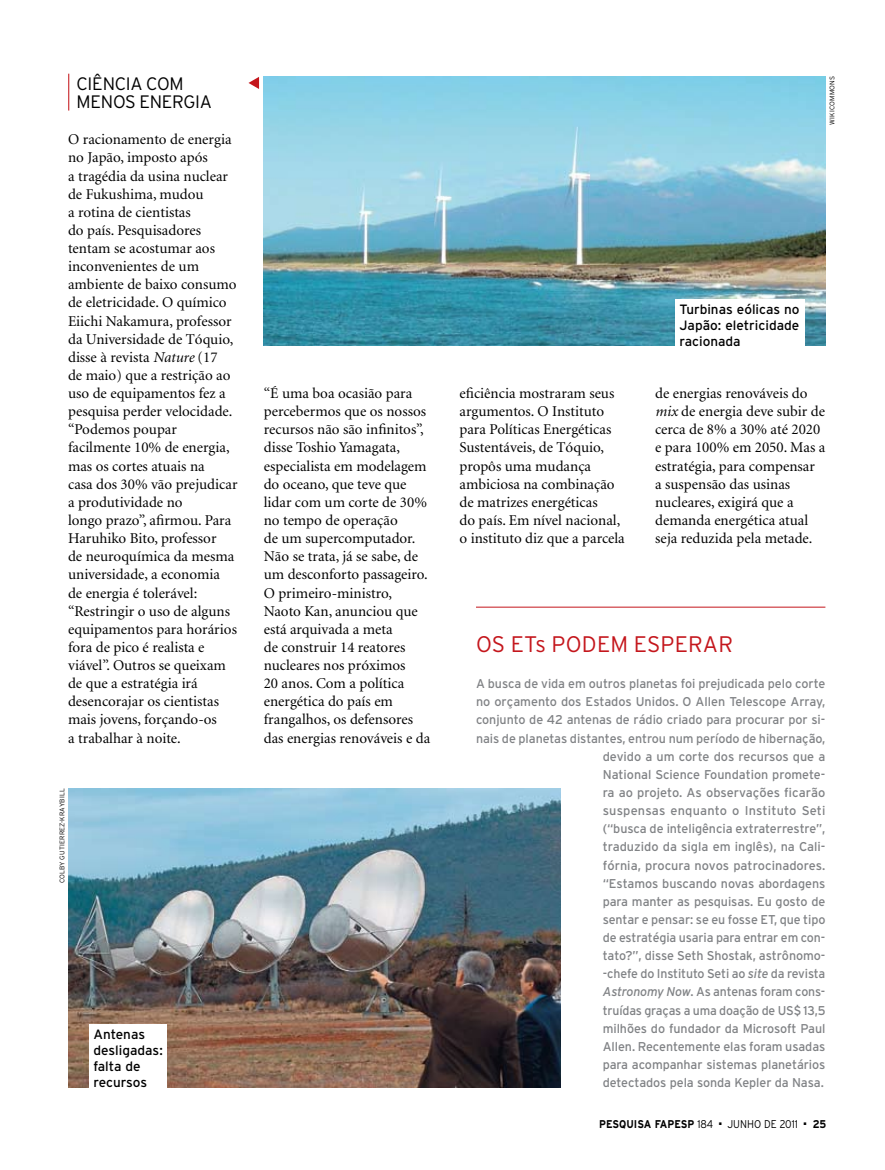
<style>
.page{position:relative;width:885px;height:1170px;background:#fff}
.page>*{position:absolute;margin:0;border:0;box-sizing:border-box;transform-origin:0 0}
.t1{font:300 22.5px "Interstate";letter-spacing:.01em;color:#c4161c}
.t2{font:300 18px/18.1px "Interstate";letter-spacing:-.015em;color:#000}
.t3{font:15px/18.1px "Minion";color:#000}
.t4{font:13.5px/15.8px "Interstate";color:#000}
.t5{font:12.75px/18.1px "Interstate";letter-spacing:-.005em;color:#808285;text-align:right}
.t6{font:700 11.25px "Interstate";color:#000;scale:.9 1}
.t7{font:300 11.25px "Interstate";color:#000;scale:.9 1}
.t8{font:300 6.75px "Interstate";letter-spacing:.025em;color:#000}
.s1{font-style:italic}
.s2{font-weight:300}
</style>
<div class="page">
<hr style="left:68px;top:74px;width:1px;height:36px;background:#c4161c">
<img style="left:263px;top:77px;width:562px;height:268px">
<img style="left:68px;top:788px;width:492px;height:298px">
<div style="left:89px;top:1024px;width:78px;height:66px;background:#fff"></div>
<hr style="left:476px;top:606px;width:349px;height:1px;background:#c4161c">
<div style="left:675px;top:299px;width:129px;height:55px;background:#fff"></div>
<svg style="left:248px;top:77px;width:11px;height:12px"></svg>
<p class="t2" style="left:77px;top:74px;width:137px">CIÊNCIA COM<br>MENOS ENERGIA</p>
<p class="t3" style="left:68px;top:131px;width:171px">O racionamento de energia no Japão, imposto após<br>a tragédia da usina nuclear de Fukushima, mudou<br>a rotina de cientistas<br>do país. Pesquisadores tentam se acostumar aos inconvenientes de um ambiente de baixo consumo de eletricidade. O químico<br>Eiichi Nakamura, professor da Universidade de Tóquio, disse à revista <span class="s1">Nature</span> (17<br>de maio) que a restrição ao uso de equipamentos fez a pesquisa perder velocidade. “Podemos poupar facilmente 10% de energia, mas os cortes atuais na<br>casa dos 30% vão prejudicar a produtividade no<br>longo prazo”, afirmou. Para<br>Haruhiko Bito, professor<br>de neuroquímica da mesma universidade, a economia de energia é tolerável: “Restringir o uso de alguns equipamentos para horários fora de pico é realista e viável”. Outros se queixam de que a estratégia irá desencorajar os cientistas mais jovens, forçando-os<br>a trabalhar à noite.</p>
<p class="t8" style="left:58px;top:883px;width:96px;rotate:-90deg">COLBY GUTIERREZ-KRAYBILL</p>
<p class="t4" style="left:93px;top:1026px;width:71px">Antenas desligadas: falta de recursos</p>
<p class="t8" style="left:828px;top:125px;width:50px;rotate:-90deg">WIKICOMMONS</p>
<p class="t4" style="left:679px;top:301px;width:122px;text-align:justify">Turbinas eólicas no Japão: eletricidade racionada</p>
<p class="t3" style="left:264px;top:385px;width:168px">“É uma boa ocasião para percebermos que os nossos recursos não são infinitos”, disse Toshio Yamagata, especialista em modelagem do oceano, que teve que lidar com um corte de 30% no tempo de operação<br>de um supercomputador.<br>Não se trata, já se sabe, de um desconforto passageiro.<br>O primeiro-ministro,<br>Naoto Kan, anunciou que está arquivada a meta<br>de construir 14 reatores nucleares nos próximos<br>20 anos. Com a política energética do país em frangalhos, os defensores das energias renováveis e da</p>
<p class="t3" style="left:459px;top:385px;width:167px">eficiência mostraram seus argumentos. O Instituto para Políticas Energéticas<br>Sustentáveis, de Tóquio, propôs uma mudança ambiciosa na combinação de matrizes energéticas<br>do país. Em nível nacional, o instituto diz que a parcela</p>
<p class="t3" style="left:655px;top:385px;width:172px">de energias renováveis do <span class="s1">mix</span> de energia deve subir de cerca de 8% a 30% até 2020 e para 100% em 2050. Mas a estratégia, para compensar<br>a suspensão das usinas nucleares, exigirá que a demanda energética atual seja reduzida pela metade.</p>
<h1 class="t1" style="left:476px;top:631px;width:258px">OS ETS PODEM ESPERAR</h1>
<p class="t5" style="left:476px;top:674px;width:351px">A busca de vida em outros planetas foi prejudicada pelo corte no orçamento dos Estados Unidos. O Allen Telescope Array, conjunto de 42 antenas de rádio criado para procurar por si&shy;nais de planetas distantes, entrou num período de hibernação, devido a um corte dos recursos que a<br>National Science Foundation promete-<br>ra ao projeto. As observações ficarão<br>suspensas enquanto o Instituto Seti<br>(“busca de inteligência extraterrestre”,<br>traduzido da sigla em inglês), na Cali-<br>fórnia, procura novos patrocinadores.<br>“Estamos buscando novas abordagens<br>para manter as pesquisas. Eu gosto de<br>sentar e pensar: se eu fosse ET, que tipo<br>de estratégia usaria para entrar em con-<br>tato?”, disse Seth Shostak, astrônomo-<br>-chefe do Instituto Seti ao <span class="s1">site</span> da revista<br><span class="s1">Astronomy Now</span>. As antenas foram cons-<br>truídas graças a uma doação de US$ 13,5<br>milhões do fundador da Microsoft Paul<br>Allen. Recentemente elas foram usadas<br>para acompanhar sistemas planetários<br>detectados pela sonda Kepler da Nasa.</p>
<p class="t6" style="left:599px;top:1117px;width:128px">PESQUISA FAPESP <span class="s2">184</span></p>
<p class="t7" style="left:719px;top:1117px;width:89px">■ JUNHO DE 2011</p>
<p class="t6" style="left:803px;top:1117px;width:26px">■ 25</p>
</div>
